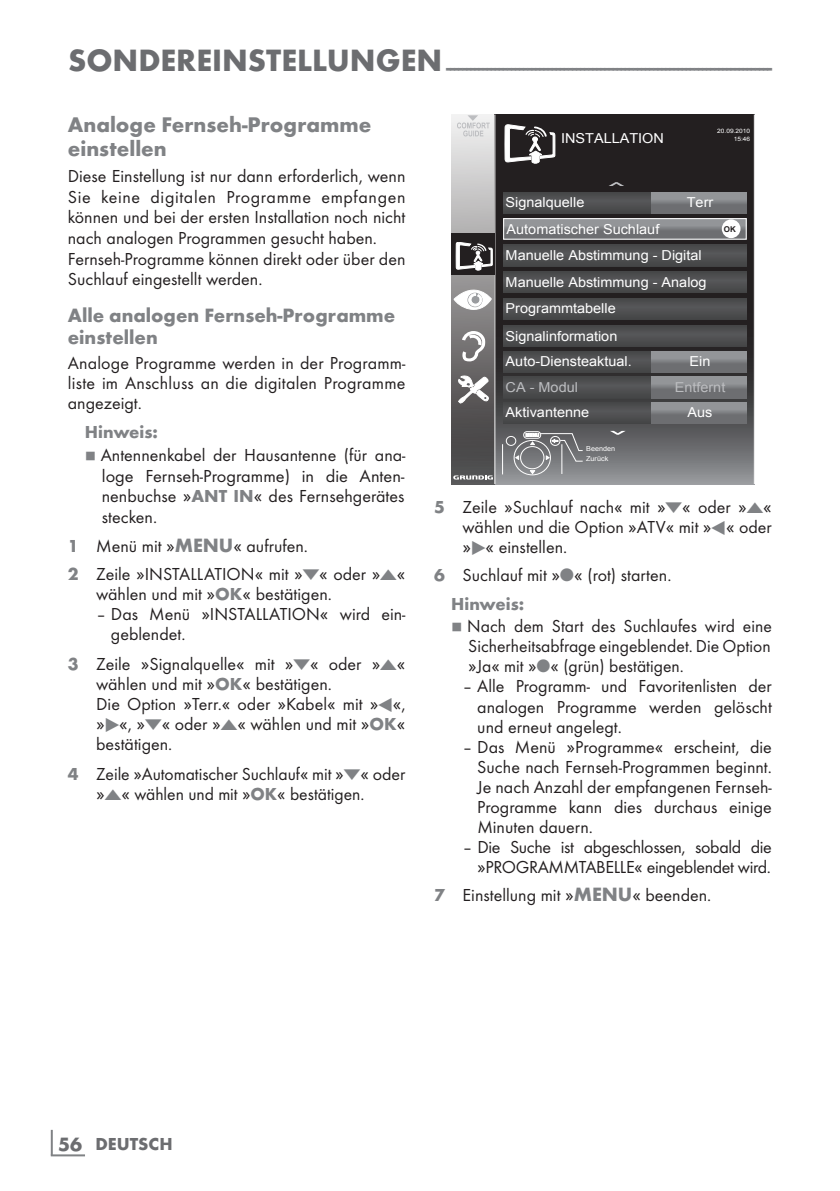
<style>
.page{position:relative;width:840px;height:1191px;background:#fff}
.page>*{position:absolute;margin:0;border:0;box-sizing:border-box;transform-origin:0 0}
.t1{font:700 32px "Futura TOT";color:#6c6d70}
.t2{font:700 22px/24px "Futura TOT";color:#808285}
.t3{font:700 20px/22px "Futura TOT";color:#808285}
.t4{font:18px/20px "Futura TOT Boo";color:#231f20}
.t5{font:18px/20px "Futura TOT Boo";letter-spacing:-.02em;color:#231f20}
.t6{font:700 18px "Futura TOT";color:#808285}
.t7{font:700 18px "Futura TOT";color:#6c6d70}
.t8{font:13.8px "Arial";color:#fff;scale:1.05 1}
.t9{font:13.8px "Arial";color:#bcbdc0;scale:1.05 1}
.t10{font:8px "Grund Son Se";color:#808285}
.t11{font:700 8px "Arial";color:#231f20}
.t12{font:6.8px/10.2px "Arial";color:#fff;scale:1.05 1}
.t13{font:6px/8px "Arial";color:#fff;text-align:right;scale:1.09 1}
.s1{font-size:20px}
.s2{font-family:"Futura TOT";font-weight:700;color:#808285}
.s3{font-family:"Futura TOT";font-weight:700;font-size:20px;color:#808285}
.s4{font-family:"BEKOYB1 RC";font-size:20px;color:#808285}
.s5{font-family:"BEKOYB1 RC";font-size:27.2px;color:#808285}
.s6{color:#808285}
</style>
<div class="page">
<hr style="left:51px;top:1129px;width:2px;height:26px;background:#808285">
<hr style="left:51px;top:1154px;width:34px;height:2px;background:#808285">
<svg style="left:495px;top:114px;width:258px;height:370px;background:#3e3c3d"></svg>
<svg style="left:451px;top:114px;width:43px;height:370px;background:#8f8e8e"></svg>
<svg style="left:505px;top:220px;width:239px;height:17px;background:#7f8184"></svg>
<div style="left:503px;top:218px;width:243px;height:21px;border:1px solid #fff"></div>
<div style="left:503px;top:192px;width:243px;height:21px;background:#4e4f50"></div>
<div style="left:503px;top:351px;width:243px;height:21px;background:#4e4f50"></div>
<div style="left:503px;top:377px;width:243px;height:21px;background:#4e4f50"></div>
<div style="left:503px;top:402px;width:243px;height:21px;background:#4f4f51"></div>
<div style="left:503px;top:272px;width:243px;height:21px;background:#4f4f51"></div>
<div style="left:503px;top:325px;width:243px;height:22px;background:#4e4e50"></div>
<div style="left:503px;top:245px;width:243px;height:21px;background:#4e4f50"></div>
<div style="left:503px;top:298px;width:243px;height:21px;background:#4e4f50"></div>
<svg style="left:453px;top:289px;width:38px;height:24px"></svg>
<svg style="left:458px;top:376px;width:30px;height:27px"></svg>
<svg style="left:461px;top:331px;width:24px;height:31px"></svg>
<div style="left:451px;top:234px;width:44px;height:41px;background:#231f20"></div>
<hr style="left:502px;top:444px;width:1px;height:30px;background:#fff">
<svg style="left:505px;top:429px;width:77px;height:46px;background:#848587"></svg>
<div style="left:523px;top:431px;width:17px;height:7px;border:1px solid #fff;border-radius:3px"></div>
<svg style="left:452px;top:475px;width:40px;height:4px"></svg>
<svg style="left:609px;top:431px;width:16px;height:4px"></svg>
<svg style="left:608px;top:182px;width:16px;height:4px"></svg>
<svg style="left:457px;top:115px;width:32px;height:21px"></svg>
<svg style="left:504px;top:124px;width:51px;height:40px"></svg>
<svg style="left:455px;top:242px;width:37px;height:28px"></svg>
<svg style="left:651px;top:192px;width:95px;height:21px;background:#7f8083"></svg>
<svg style="left:651px;top:351px;width:95px;height:21px;background:#7f8083"></svg>
<svg style="left:651px;top:377px;width:95px;height:21px;background:#7e7f82"></svg>
<svg style="left:651px;top:402px;width:95px;height:21px;background:#7f8083"></svg>
<div style="left:721px;top:219px;width:19px;height:19px;background:#fff;border-radius:50%"></div>
<h1 class="t1" style="left:68px;top:40px;width:88px">Sonderei</h1>
<p class="t3" style="left:222px;top:56px;width:551px"><sup>ns</sup> <sup>te</sup> <sup>llu</sup> <sup>nge</sup> <sup>n</sup> --------------------------------------------------------------------------------</p>
<p class="t2" style="left:68px;top:112px;width:305px">Analoge Fernseh-Programme einstellen</p>
<p class="t4" style="left:68px;top:166px;width:339px;line-height:20.6px">Diese Einstellung ist nur dann erforderlich, wenn Sie keine digitalen Programme empfangen können und bei der ersten Installation noch nicht nach analogen Programmen gesucht haben.<br>Fernseh-Programme können direkt oder über den Suchlauf eingestellt werden.</p>
<p class="t3" style="left:68px;top:303px;width:329px">Alle analogen Fernseh-Programme einstellen</p>
<p class="t4" style="left:68px;top:353px;width:339px;text-align:justify">Analoge Programme werden in der Programm&shy;liste im Anschluss an die digitalen Programme angezeigt.</p>
<p class="t6" style="left:85px;top:420px;width:75px">Hinweis:</p>
<p class="t10" style="left:85px;top:452px;width:13px">7</p>
<p class="t4" style="left:101px;top:445px;width:306px;line-height:20.6px;text-align:justify">Antennenkabel der Hausantenne (für ana&shy;loge Fernseh-Programme) in die Anten&shy;nenbuchse <span class="s1">»</span><span class="s2">ANT</span></p>
<p class="t4" style="left:233px;top:486px;width:172px"><span class="s2">IN</span><span class="s1">«</span> des Fernsehgerätes</p>
<p class="t4" style="left:68px;top:502px;width:339px;line-height:28.6px;text-indent:34px">stecken.<br><span class="s2">1</span> Menü mit <span class="s1">»</span><span class="s3">MENU</span><span class="s1">«</span> aufrufen.<br><span class="s2">2</span> Zeile <span class="s1">»</span>INSTALLATION<span class="s1">«</span> mit <span class="s1">»</span><span class="s4">C</span><span class="s1">«</span> oder <span class="s1">»</span><span class="s4">D</span><span class="s1">«</span></p>
<p class="t4" style="left:96px;top:584px;width:237px">wählen und mit <span class="s1">»</span><span class="s2">OK</span><span class="s1">«</span> bestätigen.</p>
<p class="t4" style="left:111px;top:604px;width:296px;text-indent:-15px">– Das Menü <span class="s1">»</span>INSTALLATION<span class="s1">«</span> wird ein&shy;geblendet.</p>
<p class="t4" style="left:96px;top:654px;width:310px;text-indent:-28px"><span class="s2">3</span> Zeile <span class="s1">»</span>Signalquelle<span class="s1">«</span> mit <span class="s1">»</span><span class="s4">C</span><span class="s1">«</span> oder <span class="s1">»</span><span class="s4">D</span><span class="s1">« </span>wählen und mit <span class="s1">»</span><span class="s2">OK</span><span class="s1">«</span> bestätigen.<br>Die Option <span class="s1">»</span>Terr.<span class="s1">«</span> oder <span class="s1">»</span>Kabel<span class="s1">«</span> mit <span class="s1">»</span><span class="s5">B</span><span class="s1">«</span>, <span class="s1">»</span><span class="s5">A</span><span class="s1">«</span>, <span class="s1">»</span><span class="s4">C</span><span class="s1">«</span> oder <span class="s1">»</span><span class="s4">D</span><span class="s1">«</span> wählen und mit <span class="s1">»</span><span class="s2">OK</span><span class="s1">« </span>bestätigen.</p>
<p class="t4" style="left:96px;top:764px;width:310px;text-indent:-28px"><span class="s2">4</span> Zeile <span class="s1">»</span>Automatischer Suchlauf<span class="s1">«</span> mit <span class="s1">»</span><span class="s4">C</span><span class="s1">«</span> oder <span class="s1">»</span><span class="s4">D</span><span class="s1">«</span> wählen und mit <span class="s1">»</span><span class="s2">OK</span><span class="s1">«</span> bestätigen.</p>
<p class="t8" style="left:560px;top:129px;width:99px">INSTALLATION</p>
<p class="t13" style="left:717px;top:127px;width:32px">20.09.2010<br>15:46</p>
<p class="t8" style="left:505px;top:193px;width:76px">Signalquelle</p>
<p class="t8" style="left:506px;top:220px;width:147px">Automatischer Suchlauf</p>
<p class="t8" style="left:686px;top:193px;width:27px">Terr</p>
<p class="t8" style="left:505px;top:246px;width:188px">Manuelle Abstimmung - Digital</p>
<p class="t8" style="left:505px;top:273px;width:193px">Manuelle Abstimmung - Analog</p>
<p class="t8" style="left:505px;top:299px;width:106px">Programmtabelle</p>
<p class="t8" style="left:505px;top:327px;width:108px">Signalinformation</p>
<p class="t11" style="left:723px;top:224px;width:13px">OK</p>
<p class="t8" style="left:505px;top:352px;width:122px">Auto-Diensteaktual.</p>
<p class="t9" style="left:505px;top:378px;width:70px">CA - Modul</p>
<p class="t8" style="left:505px;top:403px;width:81px">Aktivantenne</p>
<p class="t12" style="left:586px;top:443px;width:29px">Beenden<br>Zurück</p>
<p class="t8" style="left:689px;top:352px;width:21px">Ein</p>
<p class="t9" style="left:674px;top:378px;width:50px">Entfernt</p>
<p class="t8" style="left:687px;top:403px;width:25px">Aus</p>
<p class="t4" style="left:462px;top:496px;width:310px;text-align:justify;text-indent:-28px"><span class="s2">5</span> Zeile <span class="s1">»</span>Suchlauf nach<span class="s1">«</span> mit <span class="s1">»</span><span class="s4">C</span><span class="s1">«</span> oder <span class="s1">»</span><span class="s4">D</span><span class="s1">« </span>wählen und die Option <span class="s1">»</span>ATV<span class="s1">«</span> mit <span class="s1">»</span><span class="s5">B</span><span class="s1">«</span> oder <span class="s1">»</span><span class="s5">A</span><span class="s1">«</span> einstellen.</p>
<p class="t4" style="left:434px;top:565px;width:238px"><span class="s2">6</span> Suchlauf mit <span class="s1">»</span><span class="s6">●</span><span class="s1">«</span> (rot) starten.</p>
<p class="t6" style="left:451px;top:592px;width:75px">Hinweis:</p>
<p class="t10" style="left:451px;top:623px;width:13px">7</p>
<p class="t4" style="left:467px;top:616px;width:306px;text-align:justify">Nach dem Start des Suchlaufes wird eine Sicherheitsabfrage eingeblendet. Die Option <span class="s1">»</span>Ja<span class="s1">«</span> mit <span class="s1">»</span><span class="s6">●</span><span class="s1">«</span> (grün) bestätigen.</p>
<p class="t4" style="left:477px;top:676px;width:296px;text-align:justify;text-indent:-15px">– Alle Programm- und Favoritenlisten der analogen Programme werden gelöscht und erneut angelegt.</p>
<p class="t4" style="left:477px;top:736px;width:296px;text-align:justify;text-indent:-15px">– Das Menü <span class="s1">»</span>Programme<span class="s1">«</span> erscheint, die Suche nach Fernseh-Programmen beginnt.<br>Je nach Anzahl der empfangenen Fernseh-Programme kann dies durchaus einige Minuten dauern.</p>
<p class="t5" style="left:477px;top:836px;width:296px;text-indent:-15px">– Die Suche ist abgeschlossen, sobald die <span class="s1">»</span>Programmtabelle</p>
<p class="t4" style="left:434px;top:852px;width:338px;line-height:28.6px;text-indent:200px"><span class="s1">«</span> eingeblendet wird.<br><span class="s2">7</span> Einstellung mit <span class="s1">»</span><span class="s3">MENU</span><span class="s1">«</span> beenden.</p>
<p class="t7" style="left:58px;top:1132px;width:116px"><span class="s1">56</span> DEUTSCH</p>
</div>
